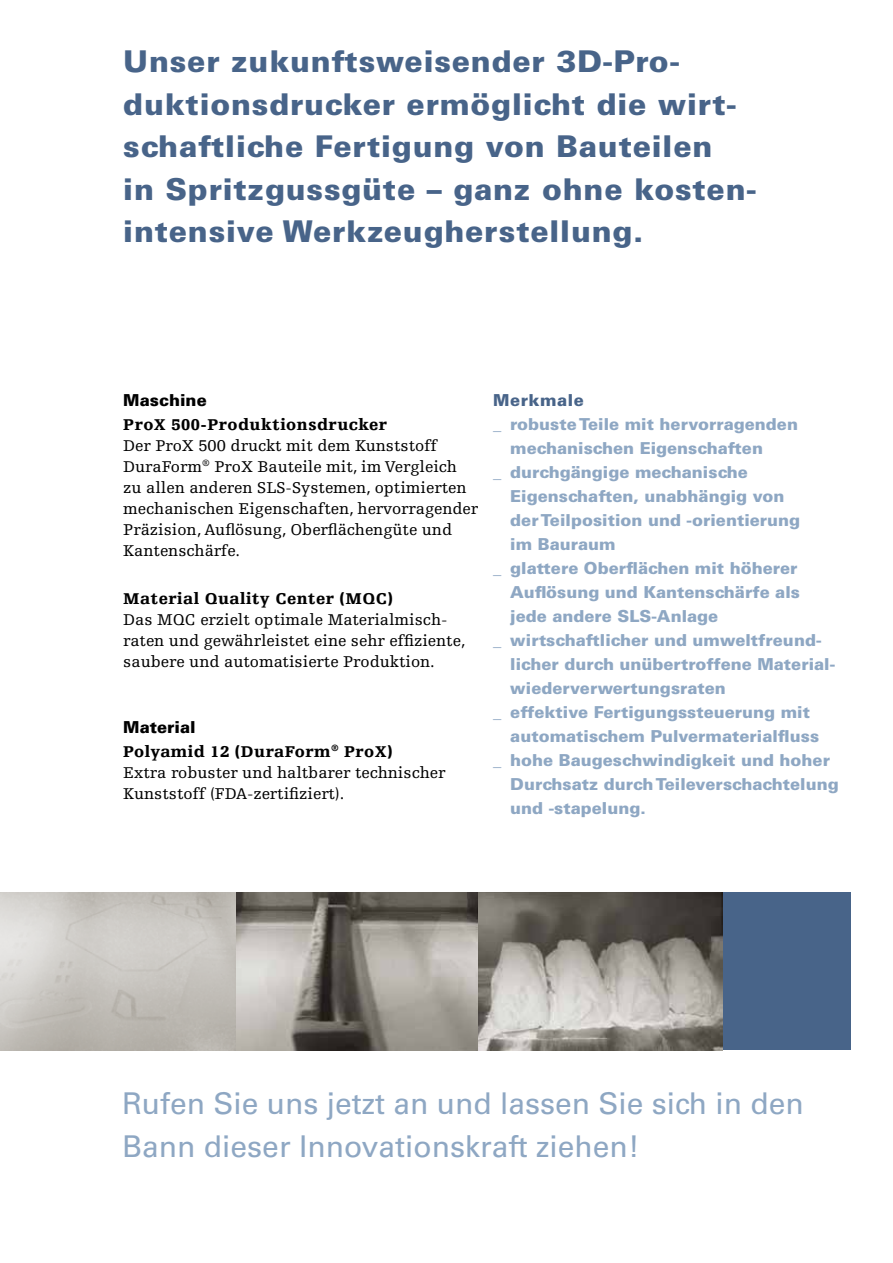
<style>
.page{position:relative;width:893px;height:1263px;background:#fff}
.page>*{position:absolute;margin:0;border:0;box-sizing:border-box;transform-origin:0 0}
.t1{font:900 30px/42.5px "Univers LT Std";letter-spacing:.025em;color:#486489}
.t2{font:30px/42.5px "Univers LT Std";color:#8ea7c3}
.t3{font:900 16.5px "Univers LT Std";color:#8ea7c3}
.t4{font:16.5px/21px "Egyptienne FLT Std";color:#000}
.t5{font:900 16.5px "Egyptienne FLT Std";letter-spacing:.03em;color:#000}
.t6{font:900 16.5px "Univers";color:#000}
.t7{font:900 16.5px "Univers LT Std";letter-spacing:.03em;color:#486489}
.s1{font-weight:900}
.s2{font-family:"Egyptienne FLT Std";font-weight:400}
</style>
<div class="page">
<div style="left:0;top:892px;width:850px;height:158px;background:#486489"></div>
<img style="left:235px;top:892px;width:487px;height:158px">
<img style="left:0;top:892px;width:235px;height:158px">
<h1 class="t1" style="left:123px;top:40px;width:635px">Unser zukunftsweisender 3D-Pro&shy;duktionsdrucker ermöglicht die wirt&shy;schaftliche Fertigung von Bauteilen<br>in Spritzgussgüte – ganz ohne kosten&shy;intensive Werkzeugherstellung.</h1>
<p class="t6" style="left:123px;top:390px;width:85px">Maschine</p>
<p class="t5" style="left:123px;top:415px;width:265px">ProX 500-Produktionsdrucker</p>
<p class="t4" style="left:123px;top:435px;width:356px">Der ProX 500 druckt mit dem Kunststoff DuraForm<sup>®</sup> ProX Bauteile mit, im Vergleich zu allen anderen SLS-Systemen, optimierten mechanischen Eigenschaften, hervorragender Präzision, Auflösung, Oberflächengüte und Kantenschärfe.</p>
<p class="t5" style="left:123px;top:589px;width:271px">Material Quality Center (MQC)</p>
<p class="t4" style="left:123px;top:609px;width:344px">Das MQC erzielt optimale Materialmisch&shy;raten und gewährleistet eine sehr effiziente, saubere und automatisierte Produktion.</p>
<p class="t6" style="left:123px;top:717px;width:74px">Material</p>
<p class="t4" style="left:123px;top:741px;width:324px"><span class="s1">Polyamid 12 (DuraForm</span><sup>®</sup> <span class="s1">ProX)<br></span>Extra robuster und haltbarer technischer<br>Kunststoff (FDA-zertifiziert).</p>
<p class="t7" style="left:493px;top:390px;width:92px">Merkmale</p>
<p class="t3" style="left:493px;top:414px;width:306px"><span class="s2">_</span> robuste Teile mit hervorragenden</p>
<p class="t3" style="left:510px;top:438px;width:254px">mechanischen Eigenschaften</p>
<p class="t3" style="left:493px;top:462px;width:256px"><span class="s2">_</span> durchgängige mechanische</p>
<p class="t3" style="left:510px;top:486px;width:276px">Eigenschaften, unabhängig von</p>
<p class="t3" style="left:510px;top:510px;width:291px">der Teilposition und -orientierung</p>
<p class="t3" style="left:510px;top:534px;width:107px">im Bauraum</p>
<p class="t3" style="left:493px;top:558px;width:306px"><span class="s2">_</span> glattere Oberflächen mit höherer</p>
<p class="t3" style="left:510px;top:582px;width:291px">Auflösung und Kantenschärfe als</p>
<p class="t3" style="left:510px;top:606px;width:210px">jede andere SLS-Anlage</p>
<p class="t3" style="left:493px;top:630px;width:330px"><span class="s2">_</span> wirtschaftlicher und umweltfreund-</p>
<p class="t3" style="left:510px;top:654px;width:326px">licher durch unübertroffene Material-</p>
<p class="t3" style="left:510px;top:678px;width:217px">wiederverwertungsraten</p>
<p class="t3" style="left:493px;top:702px;width:318px"><span class="s2">_</span> effektive Fertigungssteuerung mit</p>
<p class="t3" style="left:510px;top:726px;width:310px">automatischem Pulvermaterialfluss</p>
<p class="t3" style="left:493px;top:750px;width:338px"><span class="s2">_</span> hohe Baugeschwindigkeit und hoher</p>
<p class="t3" style="left:510px;top:774px;width:330px">Durchsatz durch Teileverschachtelung</p>
<p class="t3" style="left:510px;top:798px;width:137px">und -stapelung.</p>
<h1 class="t2" style="left:122px;top:1082px;width:683px">Rufen Sie uns jetzt an und lassen Sie sich in den<br>Bann dieser Innovationskraft ziehen!</h1>
</div>
